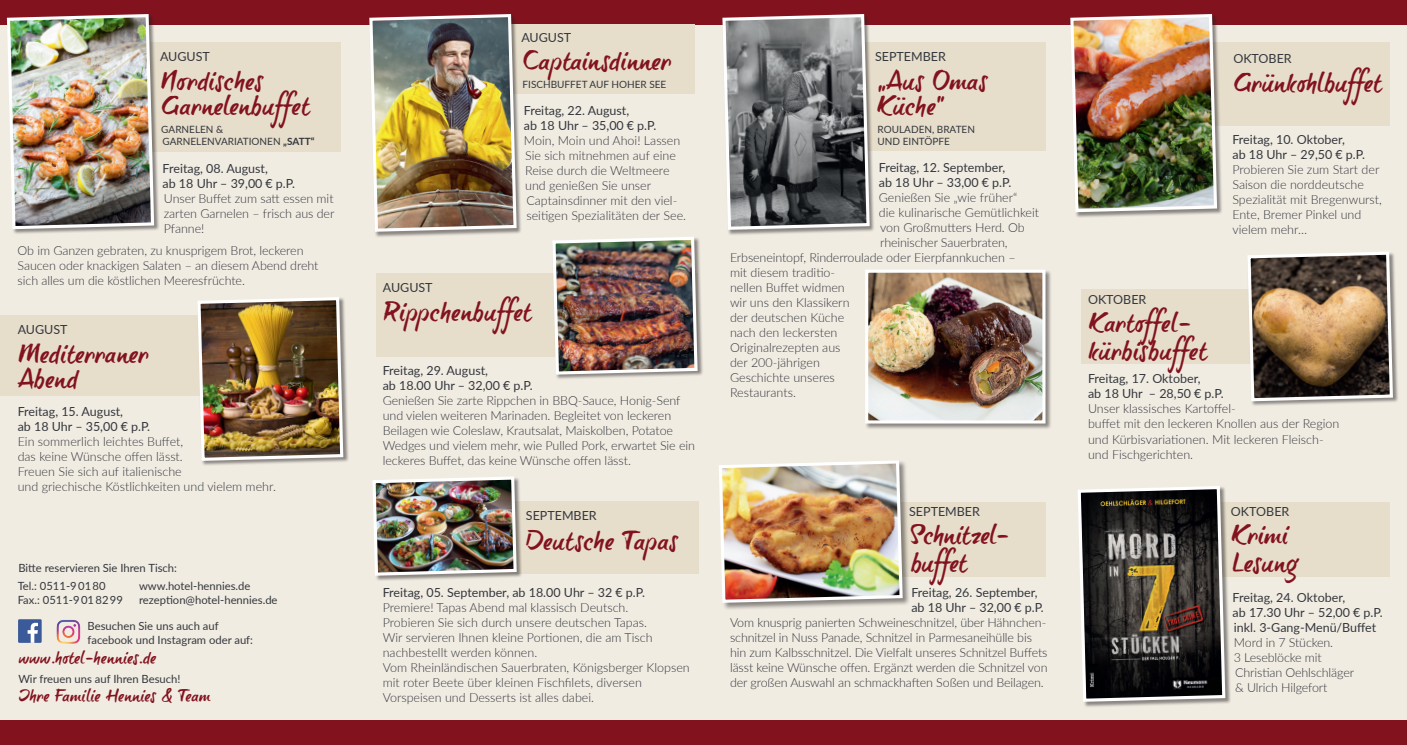
<style>
.page{position:relative;width:1407px;height:745px;background:#fff}
.page>*{position:absolute;margin:0;border:0;box-sizing:border-box;transform-origin:0 0}
.t1{font:25px/25px "brush tip Terrence";letter-spacing:-.02em;color:#82131e}
.t2{font:16.25px "brush tip Terrence";letter-spacing:-.02em;color:#82131e}
.t3{font:300 12.5px/15px "Lato";letter-spacing:-.005em;color:#34373d}
.t4{font:12.5px/15px "Lato";color:#34373d}
.t5{font:11.25px/13.5px "Lato";color:#34373d}
.t6{font:10px/12.5px "Lato";color:#34373d}
.s1{font-weight:700}
</style>
<div class="page">
<div style="left:0;top:0;width:1407px;height:744px;background:#f1ece2"></div>
<div style="left:0;top:719px;width:1407px;height:25px;background:#82131e"></div>
<div style="left:0;top:0;width:1407px;height:25px;background:#82131e"></div>
<div style="left:22px;top:43px;width:318px;height:109px;background:#e6ddcb"></div>
<div style="left:7px;top:14px;width:153px;height:221px;background:#231f20;opacity:.5"></div>
<img style="left:6px;top:14px;width:150px;height:217px">
<div style="left:0;top:315px;width:337px;height:80px;background:#e6ddcb"></div>
<div style="left:197px;top:297px;width:152px;height:169px;background:#231f20;opacity:.5"></div>
<img style="left:196px;top:297px;width:149px;height:165px">
<div style="left:379px;top:25px;width:315px;height:69px;background:#e6ddcb"></div>
<div style="left:369px;top:14px;width:153px;height:223px;background:#231f20;opacity:.5"></div>
<img style="left:369px;top:14px;width:149px;height:219px">
<div style="left:743px;top:43px;width:302px;height:108px;background:#e6ddcb"></div>
<div style="left:722px;top:14px;width:153px;height:221px;background:#231f20;opacity:.5"></div>
<svg style="left:722px;top:14px;width:149px;height:217px;background:#737475"></svg>
<img style="left:56px;top:620px;width:24px;height:22px">
<div style="left:18px;top:618px;width:24px;height:24px;background:#3b5a9a"></div>
<svg style="left:28px;top:622px;width:10px;height:20px"></svg>
<div style="left:1080px;top:43px;width:309px;height:83px;background:#e6ddcb"></div>
<div style="left:1070px;top:14px;width:152px;height:204px;background:#231f20;opacity:.5"></div>
<img style="left:1070px;top:14px;width:148px;height:200px">
<div style="left:727px;top:502px;width:318px;height:74px;background:#e6ddcb"></div>
<div style="left:718px;top:459px;width:192px;height:151px;background:#231f20;opacity:.5"></div>
<img style="left:718px;top:459px;width:186px;height:145px">
<div style="left:865px;top:269px;width:186px;height:160px;background:#231f20;opacity:.5"></div>
<img style="left:869px;top:273px;width:172px;height:146px">
<div style="left:865px;top:269px;width:180px;height:154px;border:3px solid #fff"></div>
<div style="left:1102px;top:502px;width:287px;height:74px;background:#e6ddcb"></div>
<div style="left:1077px;top:485px;width:154px;height:222px;background:#231f20;opacity:.5"></div>
<svg style="left:1077px;top:485px;width:150px;height:218px;background:#4c4741"></svg>
<div style="left:376px;top:273px;width:321px;height:84px;background:#e6ddcb"></div>
<div style="left:552px;top:236px;width:151px;height:144px;background:#231f20;opacity:.5"></div>
<img style="left:552px;top:236px;width:147px;height:140px">
<div style="left:376px;top:501px;width:322px;height:72px;background:#e6ddcb"></div>
<div style="left:372px;top:476px;width:150px;height:105px;background:#231f20;opacity:.5"></div>
<img style="left:372px;top:476px;width:146px;height:101px">
<div style="left:1081px;top:289px;width:297px;height:74px;background:#e6ddcb"></div>
<div style="left:1247px;top:251px;width:151px;height:155px;background:#231f20;opacity:.5"></div>
<svg style="left:1246px;top:251px;width:148px;height:151px;background:#826d55"></svg>
<p class="t4" style="left:160px;top:49px;width:51px">AUGUST</p>
<h1 class="t1" style="left:160px;top:68px;width:152px">Nordisches<br>Garnelenbuffet</h1>
<p class="t6" style="left:161px;top:122px;width:155px">GARNELEN &amp;<br>GARNELENVARIATIONEN <span class="s1">„SATT“</span></p>
<p class="t4" style="left:163px;top:160px;width:134px">Freitag, 08. August,<br>ab 18 Uhr – 39,00 € p.P.</p>
<p class="t3" style="left:164px;top:190px;width:172px;text-align:justify">Unser Buffet zum satt essen mit zarten Garnelen – frisch aus der Pfanne!</p>
<p class="t3" style="left:18px;top:242px;width:302px">Ob im Ganzen gebraten, zu knusprigem Brot, leckeren<br>Saucen oder knackigen Salaten – an diesem Abend dreht sich alles um die köstlichen Meeresfrüchte.</p>
<p class="t4" style="left:18px;top:321px;width:51px">AUGUST</p>
<h1 class="t1" style="left:18px;top:340px;width:133px">Mediterraner<br>Abend</h1>
<p class="t4" style="left:18px;top:403px;width:134px">Freitag, 15. August,<br>ab 18 Uhr – 35,00 € p.P.</p>
<p class="t3" style="left:18px;top:433px;width:260px">Ein sommerlich leichtes Buffet,<br>das keine Wünsche offen lässt.<br>Freuen Sie sich auf italienische<br>und griechische Köstlichkeiten und vielem mehr.</p>
<p class="t5" style="left:18px;top:560px;width:160px">Bitte reservieren Sie Ihren Tisch:</p>
<p class="t5" style="left:18px;top:578px;width:107px">Tel.: 0511-9 01 80<br>Fax.: 0511-9 01 82 99</p>
<p class="t5" style="left:139px;top:578px;width:140px">www.hotel-hennies.de rezeption@hotel-hennies.de</p>
<p class="t5" style="left:88px;top:618px;width:167px">Besuchen Sie uns auch auf facebook und Instagram oder auf:</p>
<h2 class="t2" style="left:18px;top:647px;width:140px">www.hotel-hennies.de</h2>
<p class="t5" style="left:18px;top:671px;width:164px">Wir freuen uns auf Ihren Besuch!</p>
<h2 class="t2" style="left:18px;top:686px;width:194px">Ihre Familie Hennies &amp; Team</h2>
<p class="t4" style="left:521px;top:29px;width:51px">AUGUST</p>
<h1 class="t1" style="left:523px;top:48px;width:151px">Captainsdinner</h1>
<p class="t6" style="left:523px;top:78px;width:145px">FISCHBUFFET AUF HOHER SEE</p>
<p class="t4" style="left:524px;top:102px;width:134px">Freitag, 22. August,<br>ab 18 Uhr – 35,00 € p.P.</p>
<p class="t3" style="left:524px;top:132px;width:164px">Moin, Moin und Ahoi! Lassen<br>Sie sich mitnehmen auf eine<br>Reise durch die Weltmeere und genießen Sie unser<br>Captainsdinner mit den viel&shy;seitigen Spezialitäten der See.</p>
<p class="t4" style="left:383px;top:279px;width:51px">AUGUST</p>
<h1 class="t1" style="left:383px;top:298px;width:152px">Rippchenbuffet</h1>
<p class="t4" style="left:383px;top:362px;width:151px">Freitag, 29. August,<br>ab 18.00 Uhr – 32,00 € p.P.</p>
<p class="t3" style="left:383px;top:392px;width:314px">Genießen Sie zarte Rippchen in BBQ-Sauce, Honig-Senf und vielen weiteren Marinaden. Begleitet von leckeren Beilagen wie Coleslaw, Krautsalat, Maiskolben, Potatoe Wedges und vielem mehr, wie Pulled Pork, erwartet Sie ein leckeres Buffet, das keine Wünsche offen lässt.</p>
<p class="t4" style="left:526px;top:507px;width:72px">SEPTEMBER</p>
<h1 class="t1" style="left:526px;top:527px;width:154px">Deutsche Tapas</h1>
<p class="t4" style="left:383px;top:584px;width:264px">Freitag, 05. September, ab 18.00 Uhr – 32 € p.P.</p>
<p class="t3" style="left:383px;top:599px;width:308px">Premiere! Tapas Abend mal klassisch Deutsch.<br>Probieren Sie sich durch unsere deutschen Tapas.<br>Wir servieren Ihnen kleine Portionen, die am Tisch nachbestellt werden können.<br>Vom Rheinländischen Sauerbraten, Königsberger Klopsen mit roter Beete über kleinen Fischfilets, diversen Vorspeisen und Desserts ist alles dabei.</p>
<p class="t4" style="left:875px;top:49px;width:72px">SEPTEMBER</p>
<h1 class="t1" style="left:876px;top:68px;width:113px">„Aus Omas<br>Küche“</h1>
<p class="t6" style="left:877px;top:122px;width:99px">ROULADEN, BRATEN<br>UND EINTÖPFE</p>
<p class="t4" style="left:879px;top:159px;width:134px">Freitag, 12. September, ab 18 Uhr – 33,00 € p.P.</p>
<p class="t3" style="left:879px;top:189px;width:140px">Genießen Sie „wie früher“</p>
<p class="t3" style="left:879px;top:204px;width:162px">die kulinarische Gemütlichkeit</p>
<p class="t3" style="left:880px;top:219px;width:146px">von Großmutters Herd. Ob</p>
<p class="t3" style="left:880px;top:234px;width:129px">rheinischer Sauerbraten,</p>
<p class="t3" style="left:730px;top:249px;width:287px">Erbseneintopf, Rinderroulade oder Eierpfannkuchen –</p>
<p class="t3" style="left:730px;top:264px;width:107px">mit diesem traditio-</p>
<p class="t3" style="left:730px;top:279px;width:116px">nellen Buffet widmen</p>
<p class="t3" style="left:730px;top:294px;width:121px">wir uns den Klassikern</p>
<p class="t3" style="left:730px;top:309px;width:116px">der deutschen Küche</p>
<p class="t3" style="left:730px;top:324px;width:109px">nach den leckersten</p>
<p class="t3" style="left:730px;top:339px;width:112px">Originalrezepten aus</p>
<p class="t3" style="left:730px;top:354px;width:91px">der 200-jährigen</p>
<p class="t3" style="left:730px;top:369px;width:106px">Geschichte unseres</p>
<p class="t3" style="left:730px;top:384px;width:67px">Restaurants.</p>
<p class="t4" style="left:909px;top:502px;width:72px">SEPTEMBER</p>
<h1 class="t1" style="left:909px;top:520px;width:102px;line-height:27.5px">Schnitzel&shy;buffet</h1>
<p class="t4" style="left:911px;top:584px;width:134px">Freitag, 26. September, ab 18 Uhr – 32,00 € p.P.</p>
<p class="t3" style="left:730px;top:614px;width:319px">Vom knusprig panierten Schweineschnitzel, über Hähnchen&shy;schnitzel in Nuss Panade, Schnitzel in Parmesaneihülle bis hin zum Kalbsschnitzel. Die Vielfalt unseres Schnitzel Buffets lässt keine Wünsche offen. Ergänzt werden die Schnitzel von der großen Auswahl an schmackhaften Soßen und Beilagen.</p>
<p class="t4" style="left:1233px;top:51px;width:60px">OKTOBER</p>
<h1 class="t1" style="left:1233px;top:70px;width:151px">Grünkohlbuffet</h1>
<p class="t4" style="left:1232px;top:131px;width:134px">Freitag, 10. Oktober,<br>ab 18 Uhr – 29,50 € p.P.</p>
<p class="t3" style="left:1232px;top:161px;width:151px">Probieren Sie zum Start der<br>Saison die norddeutsche<br>Spezialität mit Bregenwurst,<br>Ente, Bremer Pinkel und vielem mehr…</p>
<p class="t4" style="left:1088px;top:291px;width:60px">OKTOBER</p>
<h1 class="t1" style="left:1088px;top:308px;width:122px;line-height:27.5px">Kartoffel&shy;kürbisbuffet</h1>
<p class="t4" style="left:1088px;top:370px;width:137px">Freitag, 17. Oktober,<br>ab 18 Uhr – 28,50 € p.P.</p>
<p class="t3" style="left:1088px;top:401px;width:253px">Unser klassisches Kartoffel-<br>buffet mit den leckeren Knollen aus der Region und Kürbisvariationen. Mit leckeren Fleisch&shy;und Fischgerichten.</p>
<p class="t4" style="left:1231px;top:502px;width:60px">OKTOBER</p>
<h1 class="t1" style="left:1231px;top:520px;width:69px;line-height:27.5px">Krimi<br>Lesung</h1>
<p class="t4" style="left:1232px;top:589px;width:151px">Freitag, 24. Oktober,<br>ab 17.30 Uhr – 52,00 € p.P. inkl. 3-Gang-Menü/Buffet</p>
<p class="t3" style="left:1234px;top:634px;width:122px">Mord in 7 Stücken.<br>3 Leseblöcke mit<br>Christian Oehlschläger &amp; Ulrich Hilgefort</p>
</div>
